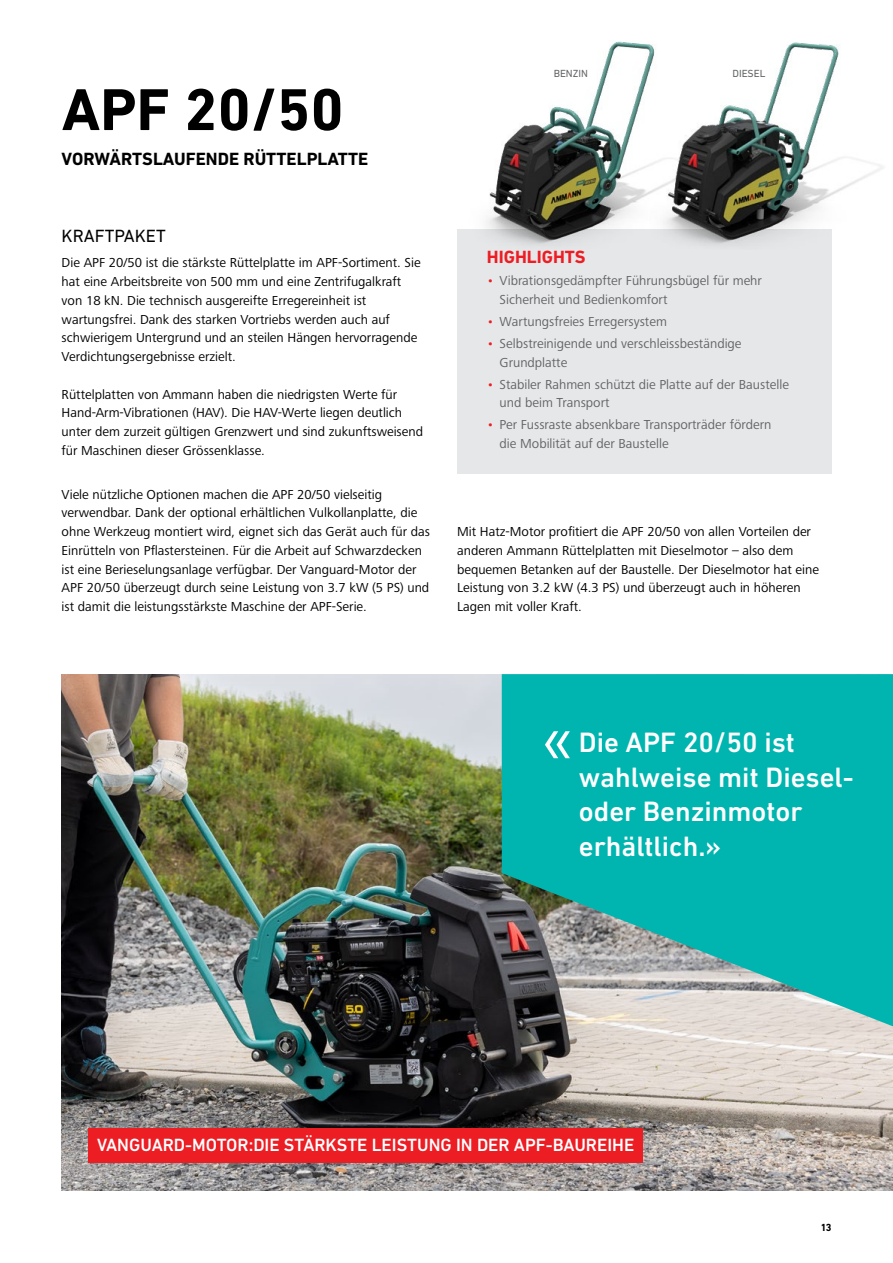
<style>
.page{position:relative;width:893px;height:1263px;background:#fff}
.page>*{position:absolute;margin:0;border:0;box-sizing:border-box;transform-origin:0 0}
.t1{font:67.65px "Frutiger Next LTW1 G";color:#fff}
.t2{font:700 60px "DIN Next LT Pro";color:#000}
.t3{font:500 28.5px/34.5px "DIN Next LT Pro";color:#fff}
.t4{font:500 18px "DIN Next LT Pro";color:#fff}
.t5{font:700 18px "DIN Next LT Pro";color:#000}
.t6{font:700 18px "DIN Next LT Pro";color:#ed1d24}
.t7{font:18px "DIN Next LT Pro";color:#000}
.t8{font:13.5px/18.8px "Frutiger Next LTW1 G";color:#000}
.t9{font:13.5px/18.8px "Frutiger Next LTW1 G";color:#636466}
.t10{font:10.5px "DIN Next LT Pro";color:#636466}
.t11{font:700 10.5px "DIN Next LT Pro";color:#000}
.s1{color:#ed1d24}
</style>
<div class="page">
<img style="left:62px;top:674px;width:831px;height:517px">
<svg style="left:502px;top:674px;width:391px;height:352px;background:#24afaa"></svg>
<div style="left:89px;top:1128px;width:554px;height:34px;background:#ed1d24"></div>
<div style="left:457px;top:229px;width:374px;height:245px;background:#e6e7e8"></div>
<img style="left:486px;top:41px;width:164px;height:204px">
<img style="left:650px;top:42px;width:234px;height:208px">
<h2 class="t2" style="left:62px;top:75px;width:284px">APF 20/50</h2>
<h3 class="t5" style="left:62px;top:148px;width:308px">VORWÄRTSLAUFENDE RÜTTELPLATTE</h3>
<h3 class="t7" style="left:62px;top:226px;width:106px">KRAFTPAKET</h3>
<p class="t8" style="left:62px;top:254px;width:360px">Die APF 20/50 ist die stärkste Rüttelplatte im APF-Sortiment. Sie hat eine Arbeitsbreite von 500 mm und eine Zentrifugalkraft von 18 kN. Die technisch ausgereifte Erregereinheit ist wartungsfrei. Dank des starken Vortriebs werden auch auf schwierigem Untergrund und an steilen Hängen hervorragende Verdichtungsergebnisse erzielt.</p>
<p class="t8" style="left:62px;top:385px;width:363px">Rüttelplatten von Ammann haben die niedrigsten Werte für Hand-Arm-Vibrationen (HAV). Die HAV-Werte liegen deutlich unter dem zurzeit gültigen Grenzwert und sind zukunftsweisend für Maschinen dieser Grössenklasse.</p>
<p class="t8" style="left:62px;top:485px;width:370px">Viele nützliche Optionen machen die APF 20/50 vielseitig verwendbar. Dank der optional erhältlichen Vulkollanplatte, die ohne Werkzeug montiert wird, eignet sich das Gerät auch für das Einrütteln von Pflastersteinen. Für die Arbeit auf Schwarzdecken ist eine Berieselungsanlage verfügbar. Der Vanguard-Motor der APF 20/50 überzeugt durch seine Leistung von 3.7 kW (5 PS) und ist damit die leistungsstärkste Maschine der APF-Serie.</p>
<p class="t10" style="left:554px;top:68px;width:36px">BENZIN</p>
<p class="t10" style="left:732px;top:68px;width:34px">DIESEL</p>
<h3 class="t6" style="left:487px;top:247px;width:100px">HIGHLIGHTS</h3>
<p class="t9" style="left:500px;top:272px;width:264px;text-indent:-13px"><span class="s1">•</span> Vibrationsgedämpfter Führungsbügel für mehr<br>Sicherheit und Bedienkomfort</p>
<p class="t9" style="left:487px;top:313px;width:182px"><span class="s1">•</span> Wartungsfreies Erregersystem</p>
<p class="t9" style="left:500px;top:334px;width:243px;text-indent:-13px"><span class="s1">•</span> Selbstreinigende und verschleissbeständige<br>Grundplatte</p>
<p class="t9" style="left:500px;top:375px;width:291px;text-indent:-13px"><span class="s1">•</span> Stabiler Rahmen schützt die Platte auf der Baustelle und beim Transport</p>
<p class="t9" style="left:500px;top:416px;width:273px;text-indent:-13px"><span class="s1">•</span> Per Fussraste absenkbare Transporträder fördern die Mobilität auf der Baustelle</p>
<p class="t8" style="left:457px;top:523px;width:363px">Mit Hatz-Motor profitiert die APF 20/50 von allen Vorteilen der anderen Ammann Rüttelplatten mit Dieselmotor – also dem bequemen Betanken auf der Baustelle. Der Dieselmotor hat eine Leistung von 3.2 kW (4.3 PS) und überzeugt auch in höheren Lagen mit voller Kraft.</p>
<h1 class="t1" style="left:543px;top:701px;width:31px">«</h1>
<h3 class="t3" style="left:579px;top:725px;width:276px">Die APF 20/50 ist wahlweise mit Diesel&shy;oder Benzinmotor erhältlich.»</h3>
<h3 class="t4" style="left:97px;top:1134px;width:539px">VANGUARD-MOTOR:DIE STÄRKSTE LEISTUNG IN DER APF-BAUREIHE</h3>
<p class="t11" style="left:822px;top:1221px;width:11px">13</p>
</div>
